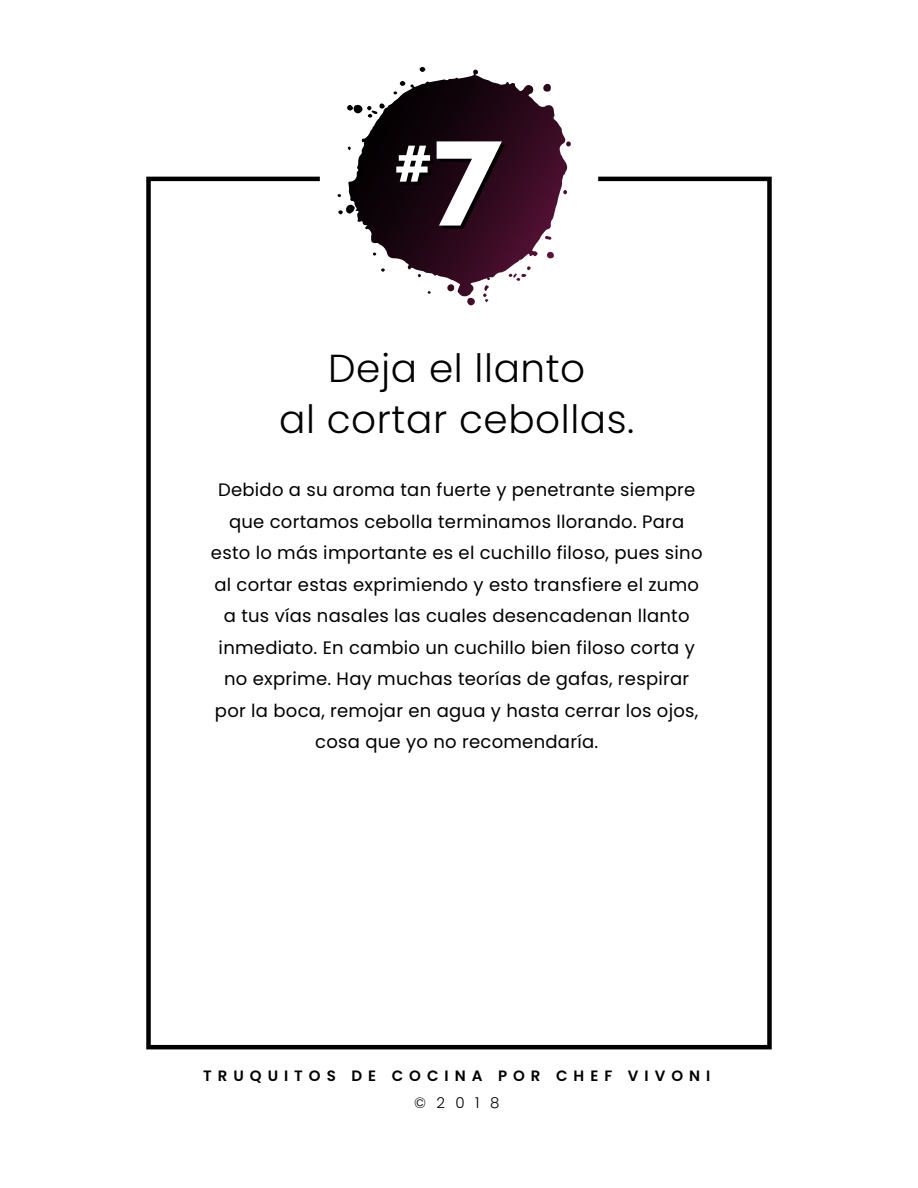
<style>
.page{position:relative;width:918px;height:1188px;background:#fff}
.page>*{position:absolute;margin:0;border:0;box-sizing:border-box;transform-origin:0 0}
.t1{font:800 118.5px "Raleway";color:#fff}
.t2{font:800 50.7px "Raleway";color:#fff}
.t3{font:300 39px/51px "Poppins";letter-spacing:.015em;color:#000;text-align:center}
.t4{font:18px/31.5px "Poppins";letter-spacing:.015em;color:#000;text-align:center}
.t5{font:600 15px "Poppins";letter-spacing:.4em;color:#000}
.t6{font:300 15px "Poppins";color:#000}
</style>
<div class="page">
<div style="left:146px;top:177px;width:626px;height:872px;border:4px solid #000"></div>
<svg style="left:320px;top:39px;width:278px;height:279px"></svg>
<svg style="left:348px;top:67px;width:127px;height:212px"></svg>
<h2 class="t2" style="left:394px;top:134px;width:39px">#</h2>
<h1 class="t1" style="left:433px;top:99px;width:70px">7</h1>
<h3 class="t3" style="left:279px;top:343px;width:357px">Deja el llanto<br>al cortar cebollas.</h3>
<p class="t4" style="left:211px;top:474px;width:493px">Debido a su aroma tan fuerte y penetrante siempre que cortamos cebolla terminamos llorando. Para esto lo más importante es el cuchillo filoso, pues sino al cortar estas exprimiendo y esto transfiere el zumo a tus vías nasales las cuales desencadenan llanto inmediato. En cambio un cuchillo bien filoso corta y no exprime. Hay muchas teorías de gafas, respirar por la boca, remojar en agua y hasta cerrar los ojos, cosa que yo no recomendaría.</p>
<p class="t5" style="left:203px;top:1067px;width:509px">TRUQUITOS DE COCINA POR CHEF VIVONI</p>
<p class="t6" style="left:414px;top:1094px;width:87px">©2018</p>
</div>
